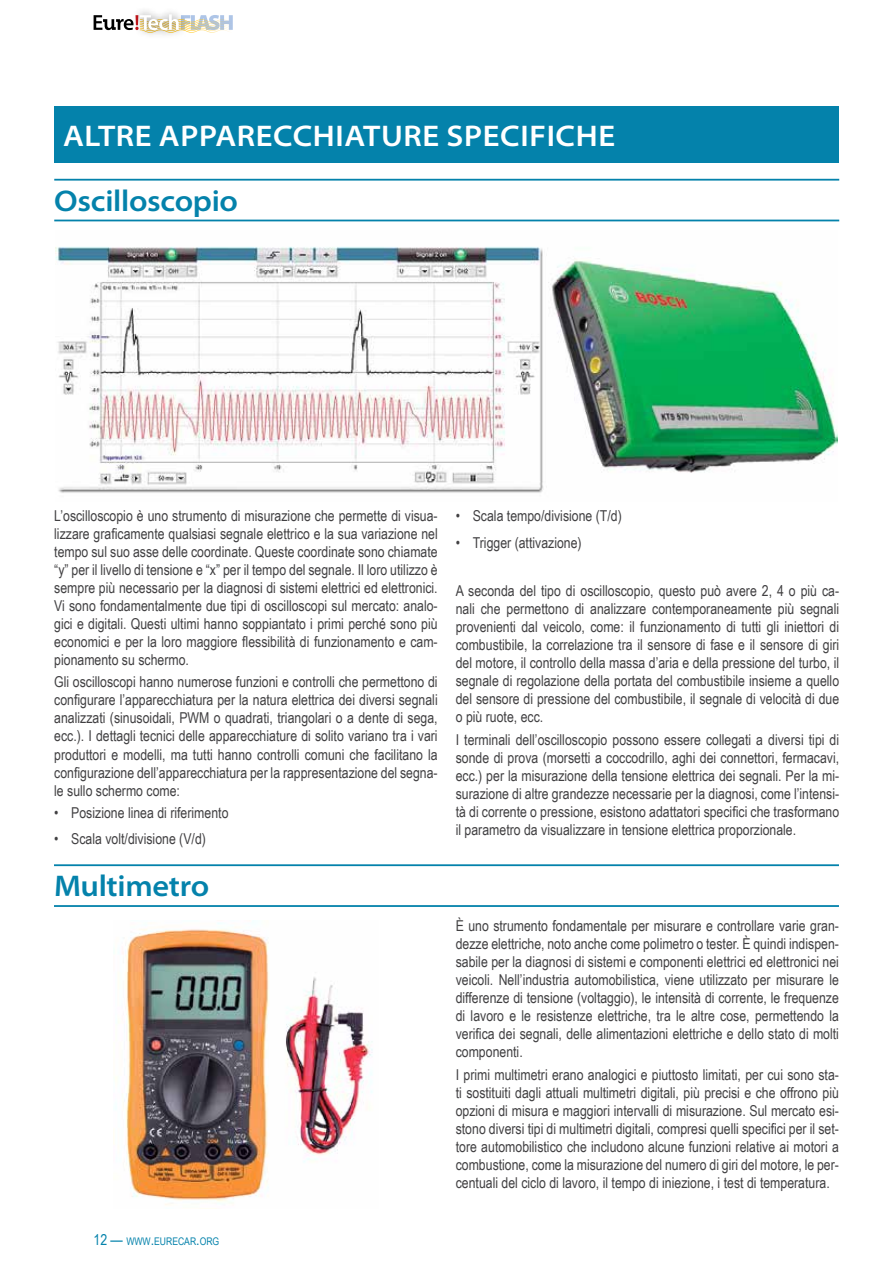
<style>
.page{position:relative;width:893px;height:1263px;background:#fff}
.page>*{position:absolute;margin:0;border:0;box-sizing:border-box;transform-origin:0 0}
.t1{font:600 semi-expanded 30px "Myriad Pro";letter-spacing:.02em;color:#fff}
.t2{font:600 semi-expanded 30px "Myriad Pro";letter-spacing:-.01em;color:#0482ab}
.t3{font:15px/18px "Arial Narrow";color:#414042;text-align:justify}
.t4{font:10.5px "Arial Narrow";color:#0482ab}
.s1{font-size:15px}
</style>
<div class="page">
<svg style="left:94px;top:14px;width:139px;height:19px"></svg>
<hr style="left:54px;top:179px;width:785px;height:2px;background:#0482ab">
<hr style="left:54px;top:220px;width:785px;height:1px;background:#0482ab">
<div style="left:54px;top:106px;width:785px;height:57px;background:#0482ab"></div>
<img style="left:56px;top:247px;width:781px;height:246px">
<hr style="left:54px;top:864px;width:785px;height:2px;background:#0482ab">
<hr style="left:54px;top:905px;width:785px;height:2px;background:#0482ab">
<img style="left:115px;top:920px;width:258px;height:285px">
<h1 class="t1" style="left:63px;top:119px;width:554px">ALTRE APPARECCHIATURE SPECIFICHE</h1>
<h1 class="t2" style="left:54px;top:184px;width:185px">Oscilloscopio</h1>
<p class="t3" style="left:54px;top:506px;width:385px">L’oscilloscopio è uno strumento di misurazione che permette di visua&shy;lizzare graficamente qualsiasi segnale elettrico e la sua variazione nel tempo sul suo asse delle coordinate. Queste coordinate sono chiamate “y” per il livello di tensione e “x” per il tempo del segnale. Il loro utilizzo è sempre più necessario per la diagnosi di sistemi elettrici ed elettronici.<br>Vi sono fondamentalmente due tipi di oscilloscopi sul mercato: analo&shy;gici e digitali. Questi ultimi hanno soppiantato i primi perché sono più economici e per la loro maggiore flessibilità di funzionamento e cam&shy;pionamento su schermo.</p>
<p class="t3" style="left:54px;top:673px;width:385px">Gli oscilloscopi hanno numerose funzioni e controlli che permettono di configurare l’apparecchiatura per la natura elettrica dei diversi segnali analizzati (sinusoidali, PWM o quadrati, triangolari o a dente di sega, ecc.). I dettagli tecnici delle apparecchiature di solito variano tra i vari produttori e modelli, ma tutti hanno controlli comuni che facilitano la configurazione dell’apparecchiatura per la rappresentazione del segna&shy;le sullo schermo come:</p>
<p class="t3" style="left:54px;top:803px;width:176px">• Posizione linea di riferimento</p>
<p class="t3" style="left:54px;top:829px;width:153px">• Scala volt/divisione (V/d)</p>
<h1 class="t2" style="left:54px;top:869px;width:157px">Multimetro</h1>
<p class="t4" style="left:94px;top:1233px;width:127px"><span class="s1">12 —</span> WWW<span class="s1">.</span>EURECAR<span class="s1">.</span>ORG</p>
<p class="t3" style="left:456px;top:506px;width:168px">• Scala tempo/divisione (T/d)</p>
<p class="t3" style="left:456px;top:533px;width:127px">• Trigger (attivazione)</p>
<p class="t3" style="left:456px;top:582px;width:385px">A seconda del tipo di oscilloscopio, questo può avere 2, 4 o più ca&shy;nali che permettono di analizzare contemporaneamente più segnali provenienti dal veicolo, come: il funzionamento di tutti gli iniettori di combustibile, la correlazione tra il sensore di fase e il sensore di giri del motore, il controllo della massa d’aria e della pressione del turbo, il segnale di regolazione della portata del combustibile insieme a quello del sensore di pressione del combustibile, il segnale di velocità di due o più ruote, ecc.</p>
<p class="t3" style="left:456px;top:730px;width:385px">I terminali dell’oscilloscopio possono essere collegati a diversi tipi di sonde di prova (morsetti a coccodrillo, aghi dei connettori, fermacavi, ecc.) per la misurazione della tensione elettrica dei segnali. Per la mi&shy;surazione di altre grandezze necessarie per la diagnosi, come l’intensi&shy;tà di corrente o pressione, esistono adattatori specifici che trasformano il parametro da visualizzare in tensione elettrica proporzionale.</p>
<p class="t3" style="left:456px;top:916px;width:385px">È uno strumento fondamentale per misurare e controllare varie gran&shy;dezze elettriche, noto anche come polimetro o tester. È quindi indispen&shy;sabile per la diagnosi di sistemi e componenti elettrici ed elettronici nei veicoli. Nell’industria automobilistica, viene utilizzato per misurare le differenze di tensione (voltaggio), le intensità di corrente, le frequenze di lavoro e le resistenze elettriche, tra le altre cose, permettendo la verifica dei segnali, delle alimentazioni elettriche e dello stato di molti componenti.</p>
<p class="t3" style="left:456px;top:1065px;width:385px">I primi multimetri erano analogici e piuttosto limitati, per cui sono sta&shy;ti sostituiti dagli attuali multimetri digitali, più precisi e che offrono più opzioni di misura e maggiori intervalli di misurazione. Sul mercato esi&shy;stono diversi tipi di multimetri digitali, compresi quelli specifici per il set&shy;tore automobilistico che includono alcune funzioni relative ai motori a combustione, come la misurazione del numero di giri del motore, le per&shy;centuali del ciclo di lavoro, il tempo di iniezione, i test di temperatura.</p>
</div>
